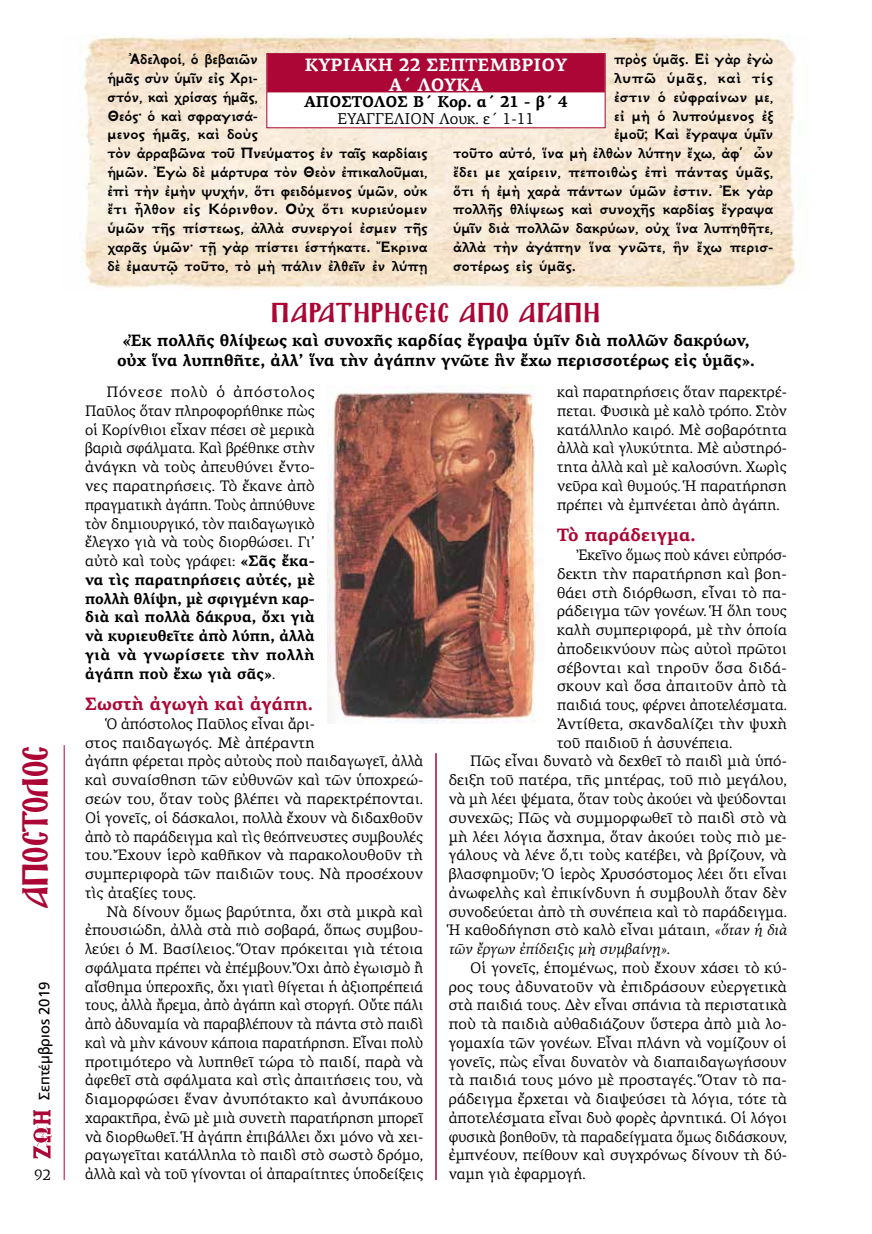
<style>
.page{position:relative;width:872px;height:1234px;background:#fff}
.page>*{position:absolute;margin:0;border:0;box-sizing:border-box;transform-origin:0 0}
.t1{font:31.5px "Mg Agion Oros UC Normal";letter-spacing:.025em;color:#ab0635}
.t2{font:24px "Mg Agion Oros UC Normal";letter-spacing:.09em;color:#ab0635}
.t3{font:700 18px "PF Agora Serif Pro";letter-spacing:.005em;color:#ab0635}
.t4{font:700 18px/19.4px "PF Agora Serif Pro";color:#fff;text-align:center}
.t5{font:700 16.5px/18.8px "GFS Neohellenic";color:#000}
.t6{font:700 16.5px/19.5px "PF Agora Serif Pro";color:#000;text-align:center}
.t7{font:700 16.5px "GFS Neohellenic";letter-spacing:.045em;color:#000}
.t8{font:700 15.75px "PF Agora Serif Pro";color:#000}
.t9{font:15.75px "PF Agora Serif Pro";color:#000}
.t10{font:15.3px/18.8px "PF Agora Serif Pro";letter-spacing:.005em;color:#000;text-align:justify}
.t11{font:italic 15.3px "PF Agora Serif Pro";letter-spacing:.005em;color:#000}
.t12{font:15.3px "PF Agora Serif Pro";letter-spacing:.025em;color:#000}
.t13{font:15px "PF Catalog Poly";color:#000}
.t14{font:15px "PF Agora Serif Pro";color:#000}
.s1{font-weight:700}
.s2{font-style:italic}
.s3{font-style:normal}
</style>
<div class="page">
<img style="left:33px;top:1110px;width:19px;height:48px">
<hr style="left:64px;top:745px;width:1px;height:434px;background:#ab0635">
<img style="left:80px;top:34px;width:718px;height:255px">
<svg style="left:268px;top:55px;width:335px;height:71px"></svg>
<div style="left:266px;top:53px;width:339px;height:75px;border:1px solid #ab0635"></div>
<img style="left:328px;top:385px;width:208px;height:338px">
<hr style="left:435px;top:753px;width:2px;height:426px;background:#ab0635">
<h1 class="t1" style="left:22px;top:907px;width:164px;rotate:-90deg">APOSTOLOS</h1>
<p class="t13" style="left:36px;top:1099px;width:120px;rotate:-90deg">Σεπτέμβριος 2019</p>
<p class="t14" style="left:34px;top:1165px;width:18px">92</p>
<p class="t5" style="left:107px;top:49px;width:322px;text-indent:21px">Ἀδελφοί, ὁ βεβαιῶν<br>ἡμᾶς σὺν ὑμῖν εἰς Χρι-<br>στόν, καὶ χρίσας ἡμᾶς,<br>Θεός· ὁ καὶ σφραγισά-<br>μενος ἡμᾶς, καὶ δοὺς<br>τὸν ἀρραβῶνα τοῦ Πνεύματος ἐν ταῖς καρδίαις ἡμῶν. Ἐγὼ δὲ μάρτυρα τὸν Θεὸν ἐπικαλοῦμαι, ἐπὶ τὴν ἐμὴν ψυχήν, ὅτι φειδόμενος ὑμῶν, οὐκ ἔτι ἦλθον εἰς Κόρινθον. Οὐχ ὅτι κυριεύομεν ὑμῶν τῆς πίστεως, ἀλλὰ συνεργοί ἐσμεν τῆς χαρᾶς ὑμῶν· τῇ γὰρ πίστει ἑστήκατε. Ἔκρινα δὲ ἐμαυτῷ τοῦτο, τὸ μὴ πάλιν ἐλθεῖν ἐν λύπῃ</p>
<p class="t5" style="left:614px;top:49px;width:161px">πρὸς ὑμᾶς. Εἰ γὰρ ἐγὼ</p>
<p class="t4" style="left:305px;top:56px;width:264px">ΚΥΡΙΑΚΗ 22 ΣΕΠΤΕΜΒΡΙΟΥ<br>Α΄ ΛΟΥΚΑ</p>
<p class="t8" style="left:304px;top:92px;width:265px">ΑΠΟΣΤΟΛΟΣ Β΄ Κορ. α΄ 21 - β΄ 4</p>
<p class="t9" style="left:338px;top:110px;width:198px">ΕΥΑΓΓΕΛΙΟΝ Λουκ. ε΄ 1-11</p>
<p class="t7" style="left:614px;top:65px;width:161px">λυπῶ ὑμᾶς, καὶ τίς</p>
<p class="t5" style="left:614px;top:86px;width:161px">ἐστιν ὁ εὐφραίνων με,</p>
<p class="t5" style="left:614px;top:105px;width:161px">εἰ μὴ ὁ λυπούμενος ἐξ</p>
<p class="t5" style="left:614px;top:124px;width:161px">ἐμοῦ; Καὶ ἔγραψα ὑμῖν</p>
<p class="t5" style="left:453px;top:142px;width:321px">τοῦτο αὐτό, ἵνα μὴ ἐλθὼν λύπην ἔχω, ἀφ’ ὧν</p>
<p class="t5" style="left:453px;top:161px;width:322px">ἔδει με χαίρειν, πεποιθὼς ἐπὶ πάντας ὑμᾶς,</p>
<p class="t5" style="left:453px;top:180px;width:322px">ὅτι ἡ ἐμὴ χαρὰ πάντων ὑμῶν ἐστιν. Ἐκ γὰρ</p>
<p class="t5" style="left:453px;top:199px;width:322px">πολλῆς θλίψεως καὶ συνοχῆς καρδίας ἔγραψα</p>
<p class="t5" style="left:453px;top:217px;width:322px">ὑμῖν διὰ πολλῶν δακρύων, οὐχ ἵνα λυπηθῆτε,</p>
<p class="t5" style="left:453px;top:236px;width:322px">ἀλλὰ τὴν ἀγάπην ἵνα γνῶτε, ἣν ἔχω περισ-</p>
<p class="t5" style="left:453px;top:255px;width:124px">σοτέρως εἰς ὑμᾶς.</p>
<h2 class="t2" style="left:272px;top:303px;width:329px">ΠΑΡΑΤΗΡΗΣΕΙΣ ΑΠΟ ΑΓΑΠΗ</h2>
<p class="t6" style="left:117px;top:331px;width:639px">«Ἐκ πολλῆς θλίψεως καὶ συνοχῆς καρδίας ἔγραψα ὑμῖν διὰ πολλῶν δακρύων, οὐχ ἵνα λυπηθῆτε, ἀλλ’ ἵνα τὴν ἀγάπην γνῶτε ἣν ἔχω περισσοτέρως εἰς ὑμᾶς».</p>
<p class="t10" style="left:85px;top:382px;width:231px;text-indent:21px">Πόνεσε πολὺ ὁ ἀπόστολος Παῦλος ὅταν πληροφορήθηκε πὼς οἱ Κορίνθιοι εἶχαν πέσει σὲ μερικὰ βαριὰ σφάλματα. Καὶ βρέθηκε στὴν ἀνάγκη νὰ τοὺς ἀπευθύνει ἔντο&shy;νες παρατηρήσεις. Τὸ ἔκανε ἀπὸ πραγματικὴ ἀγάπη. Τοὺς ἀπηύθυνε τὸν δημιουργικό, τὸν παιδαγωγικὸ ἔλεγχο γιὰ νὰ τοὺς διορθώσει. Γι’ αὐτὸ καὶ τοὺς γράφει: <span class="s1">«Σᾶς ἔκα&shy;να τὶς παρατηρήσεις αὐτές, μὲ πολλὴ θλίψη, μὲ σφιγμένη καρ&shy;διὰ καὶ πολλὰ δάκρυα, ὄχι γιὰ νὰ κυριευθεῖτε ἀπὸ λύπη, ἀλλὰ γιὰ νὰ γνωρίσετε τὴν πολλὴ ἀγάπη ποὺ ἔχω γιὰ σᾶς»</span>.</p>
<p class="t3" style="left:85px;top:692px;width:230px">Σωστὴ ἀγωγὴ καὶ ἀγάπη.</p>
<p class="t10" style="left:85px;top:714px;width:340px;text-align:left;text-indent:21px">Ὁ ἀπόστολος Παῦλος εἶναι ἄρι-<br>στος παιδαγωγός. Μὲ ἀπέραντη<br>ἀγάπη φέρεται πρὸς αὐτοὺς ποὺ παιδαγωγεῖ, ἀλλὰ καὶ συναίσθηση τῶν εὐθυνῶν καὶ τῶν ὑποχρεώ&shy;σεών του, ὅταν τοὺς βλέπει νὰ παρεκτρέπονται.<br>Οἱ γονεῖς, οἱ δάσκαλοι, πολλὰ ἔχουν νὰ διδαχθοῦν ἀπὸ τὸ παράδειγμα καὶ τὶς θεόπνευστες συμβουλές του. Ἔχουν ἱερὸ καθῆκον νὰ παρακολουθοῦν τὴ συμπεριφορὰ τῶν παιδιῶν τους. Νὰ προσέχουν τὶς ἀταξίες τους.</p>
<p class="t10" style="left:85px;top:901px;width:340px;text-indent:21px">Νὰ δίνουν ὅμως βαρύτητα, ὄχι στὰ μικρὰ καὶ ἐπουσιώδη, ἀλλὰ στὰ πιὸ σοβαρά, ὅπως συμβου&shy;λεύει ὁ Μ. Βασίλειος. Ὅταν πρόκειται γιὰ τέτοια σφάλματα πρέπει νὰ ἐπέμβουν. Ὄχι ἀπὸ ἐγωισμὸ ἢ αἴσθημα ὑπεροχῆς, ὄχι γιατὶ θίγεται ἡ ἀξιοπρέπειά τους, ἀλλὰ ἤρεμα, ἀπὸ ἀγάπη καὶ στοργή. Οὔτε πάλι ἀπὸ ἀδυναμία νὰ παραβλέπουν τὰ πάντα στὸ παιδὶ καὶ νὰ μὴν κάνουν κάποια παρατήρηση. Εἶναι πολὺ προτιμότερο νὰ λυπηθεῖ τώρα τὸ παιδί, παρὰ νὰ ἀφεθεῖ στὰ σφάλματα καὶ στὶς ἀπαιτήσεις του, νὰ διαμορφώσει ἕναν ἀνυπότακτο καὶ ἀνυπάκουο χαρακτῆρα, ἐνῶ μὲ μιὰ συνετὴ παρατήρηση μπορεῖ νὰ διορθωθεῖ. Ἡ ἀγάπη ἐπιβάλλει ὄχι μόνο νὰ χει&shy;ραγωγεῖται κατάλληλα τὸ παιδὶ στὸ σωστὸ δρόμο, ἀλλὰ καὶ νὰ τοῦ γίνονται οἱ ἀπαραίτητες ὑποδείξεις</p>
<p class="t10" style="left:557px;top:382px;width:231px">καὶ παρατηρήσεις ὅταν παρεκτρέ&shy;πεται. Φυσικὰ μὲ καλὸ τρόπο. Στὸν κατάλληλο καιρό. Μὲ σοβαρότητα ἀλλὰ καὶ γλυκύτητα. Μὲ αὐστηρό&shy;τητα ἀλλὰ καὶ μὲ καλοσύνη. Χωρὶς νεῦρα καὶ θυμούς. Ἡ παρατήρηση πρέπει νὰ ἐμπνέεται ἀπὸ ἀγάπη.</p>
<p class="t3" style="left:557px;top:524px;width:140px">Τὸ παράδειγμα.</p>
<p class="t10" style="left:578px;top:545px;width:210px">Ἐκεῖνο ὅμως ποὺ κάνει εὐπρόσ-</p>
<p class="t10" style="left:557px;top:564px;width:231px">δεκτη τὴν παρατήρηση καὶ βοη-</p>
<p class="t10" style="left:557px;top:583px;width:231px">θάει στὴ διόρθωση, εἶναι τὸ πα-</p>
<p class="t10" style="left:557px;top:601px;width:231px">ράδειγμα τῶν γονέων. Ἡ ὅλη τους</p>
<p class="t10" style="left:557px;top:620px;width:231px">καλὴ συμπεριφορά, μὲ τὴν ὁποία</p>
<p class="t10" style="left:557px;top:639px;width:231px">ἀποδεικνύουν πὼς αὐτοὶ πρῶτοι</p>
<p class="t12" style="left:557px;top:658px;width:231px">σέβονται καὶ τηροῦν ὅσα διδά-</p>
<p class="t10" style="left:557px;top:676px;width:231px">σκουν καὶ ὅσα ἀπαιτοῦν ἀπὸ τὰ</p>
<p class="t10" style="left:557px;top:695px;width:231px">παιδιά τους, φέρνει ἀποτελέσματα.</p>
<p class="t10" style="left:557px;top:714px;width:231px">Ἀντίθετα, σκανδαλίζει τὴν ψυχὴ</p>
<p class="t10" style="left:557px;top:733px;width:177px">τοῦ παιδιοῦ ἡ ἀσυνέπεια.</p>
<p class="t10" style="left:470px;top:751px;width:318px">Πῶς εἶναι δυνατὸ νὰ δεχθεῖ τὸ παιδὶ μιὰ ὑπό-</p>
<p class="t10" style="left:449px;top:770px;width:340px">δειξη τοῦ πατέρα, τῆς μητέρας, τοῦ πιὸ μεγάλου,</p>
<p class="t10" style="left:449px;top:789px;width:339px">νὰ μὴ λέει ψέματα, ὅταν τοὺς ἀκούει νὰ ψεύδονται</p>
<p class="t10" style="left:449px;top:808px;width:339px">συνεχῶς; Πῶς νὰ συμμορφωθεῖ τὸ παιδὶ στὸ νὰ</p>
<p class="t10" style="left:449px;top:826px;width:340px">μὴ λέει λόγια ἄσχημα, ὅταν ἀκούει τοὺς πιὸ με-</p>
<p class="t10" style="left:449px;top:845px;width:340px">γάλους νὰ λένε ὅ,τι τοὺς κατέβει, νὰ βρίζουν, νὰ</p>
<p class="t10" style="left:449px;top:864px;width:340px">βλασφημοῦν; Ὁ ἱερὸς Χρυσόστομος λέει ὅτι εἶναι</p>
<p class="t10" style="left:449px;top:883px;width:339px">ἀνωφελὴς καὶ ἐπικίνδυνη ἡ συμβουλὴ ὅταν δὲν</p>
<p class="t10" style="left:449px;top:901px;width:340px">συνοδεύεται ἀπὸ τὴ συνέπεια καὶ τὸ παράδειγμα.</p>
<p class="t10" style="left:449px;top:920px;width:340px">Ἡ καθοδήγηση στὸ καλὸ εἶναι μάταιη, <span class="s2">«ὅταν ἡ διὰ</span></p>
<p class="t11" style="left:449px;top:939px;width:223px">τῶν ἔργων ἐπίδειξις μὴ συμβαίνῃ»<span class="s3">.</span></p>
<p class="t10" style="left:470px;top:958px;width:318px">Οἱ γονεῖς, ἑπομένως, ποὺ ἔχουν χάσει τὸ κύ-</p>
<p class="t10" style="left:449px;top:976px;width:340px">ρος τους ἀδυνατοῦν νὰ ἐπιδράσουν εὐεργετικὰ</p>
<p class="t10" style="left:449px;top:995px;width:340px">στὰ παιδιά τους. Δὲν εἶναι σπάνια τὰ περιστατικὰ</p>
<p class="t10" style="left:449px;top:1014px;width:340px">ποὺ τὰ παιδιὰ αὐθαδιάζουν ὕστερα ἀπὸ μιὰ λο-</p>
<p class="t10" style="left:449px;top:1033px;width:340px">γομαχία τῶν γονέων. Εἶναι πλάνη νὰ νομίζουν οἱ</p>
<p class="t10" style="left:449px;top:1051px;width:340px">γονεῖς, πὼς εἶναι δυνατὸν νὰ διαπαιδαγωγήσουν</p>
<p class="t10" style="left:449px;top:1070px;width:340px">τὰ παιδιά τους μόνο μὲ προσταγές. Ὅταν τὸ πα-</p>
<p class="t10" style="left:449px;top:1089px;width:340px">ράδειγμα ἔρχεται νὰ διαψεύσει τὰ λόγια, τότε τὰ</p>
<p class="t10" style="left:449px;top:1108px;width:340px">ἀποτελέσματα εἶναι δυὸ φορὲς ἀρνητικά. Οἱ λόγοι</p>
<p class="t10" style="left:449px;top:1126px;width:340px">φυσικὰ βοηθοῦν, τὰ παραδείγματα ὅμως διδάσκουν,</p>
<p class="t10" style="left:449px;top:1145px;width:340px">ἐμπνέουν, πείθουν καὶ συγχρόνως δίνουν τὴ δύ-</p>
<p class="t10" style="left:449px;top:1164px;width:139px">ναμη γιὰ ἐφαρμογή.</p>
</div>
